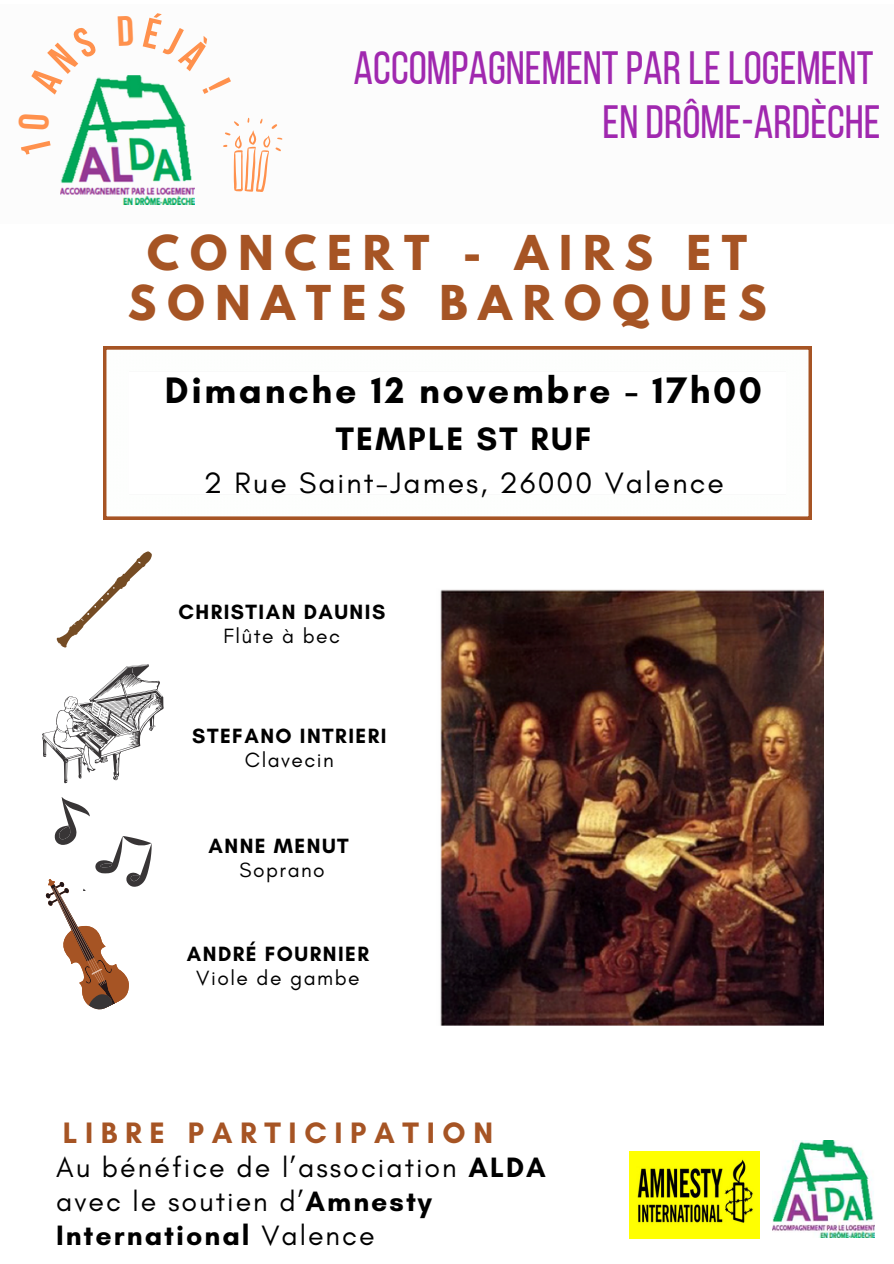
<style>
.page{position:relative;width:894px;height:1264px;background:#fff}
.page>*{position:absolute;margin:0;border:0;box-sizing:border-box;transform-origin:0 0}
.t1{font:46.5px "Bebas Neue";color:#a028af}
.t2{font:700 42.6px/49.5px "League Spartan";letter-spacing:.255em;color:#a65424;text-align:center}
.t3{font:700 37.5px "Glacial Indifference";letter-spacing:.07em;color:#000}
.t4{font:700 33px "Glacial Indifference";letter-spacing:.07em;color:#000}
.t5{font:700 30.15px "Glacial Indifference";letter-spacing:.255em;color:#a65424}
.t6{font:30px "Glacial Indifference";letter-spacing:.07em;color:#000}
.t7{font:28.5px/33.8px "Glacial Indifference";letter-spacing:.07em;color:#000}
.t8{font:700 21px/23.7px "Glacial Indifference";letter-spacing:.07em;color:#000;text-align:center}
.t9{font:21px "Glacial Indifference";letter-spacing:.07em;color:#000}
.s1{font-weight:400}
.s2{font-weight:700}
</style>
<div class="page">
<img style="left:60px;top:76px;width:134px;height:128px">
<svg style="left:42px;top:664px;width:122px;height:119px"></svg>
<svg style="left:56px;top:551px;width:96px;height:97px"></svg>
<svg style="left:45px;top:797px;width:106px;height:213px"></svg>
<img style="left:629px;top:1151px;width:130px;height:86px">
<img style="left:440px;top:589px;width:383px;height:436px">
<svg style="left:103px;top:346px;width:708px;height:174px"></svg>
<img style="left:772px;top:1140px;width:102px;height:97px">
<svg style="left:223px;top:118px;width:59px;height:74px"></svg>
<svg style="left:60px;top:76px;width:38px;height:19px"></svg>
<p class="t1" style="left:353px;top:49px;width:521px">ACCOMPAGNEMENTPARLELOGEMENT</p>
<p class="t1" style="left:602px;top:103px;width:279px">EN DRÔME-ARDÈCHE</p>
<p class="t2" style="left:128px;top:234px;width:640px">CONCERT - AIRS ET<br>SONATES BAROQUES</p>
<p class="t3" style="left:165px;top:367px;width:598px">Dimanche 12 novembre - 17h00</p>
<p class="t4" style="left:335px;top:419px;width:257px">TEMPLE ST RUF</p>
<p class="t6" style="left:204px;top:465px;width:521px">2 Rue Saint-James, 26000 Valence</p>
<p class="t8" style="left:178px;top:600px;width:208px">CHRISTIAN DAUNIS</p>
<p class="t9" style="left:223px;top:623px;width:118px">Flûte à bec</p>
<p class="t8" style="left:192px;top:723px;width:196px">STEFANO INTRIERI<br><span class="s1">Clavecin</span></p>
<p class="t8" style="left:208px;top:834px;width:142px">ANNE MENUT</p>
<p class="t9" style="left:239px;top:856px;width:87px">Soprano</p>
<p class="t8" style="left:187px;top:941px;width:184px">ANDRÉ FOURNIER</p>
<p class="t9" style="left:196px;top:964px;width:165px">Viole de gambe</p>
<p class="t5" style="left:63px;top:1114px;width:432px">LIBRE PARTICIPATION</p>
<p class="t7" style="left:56px;top:1150px;width:491px">Au bénéfice de l’association <span class="s2">ALDA </span>avec le soutien d’<span class="s2">Amnesty<br>International</span> Valence</p>
</div>
